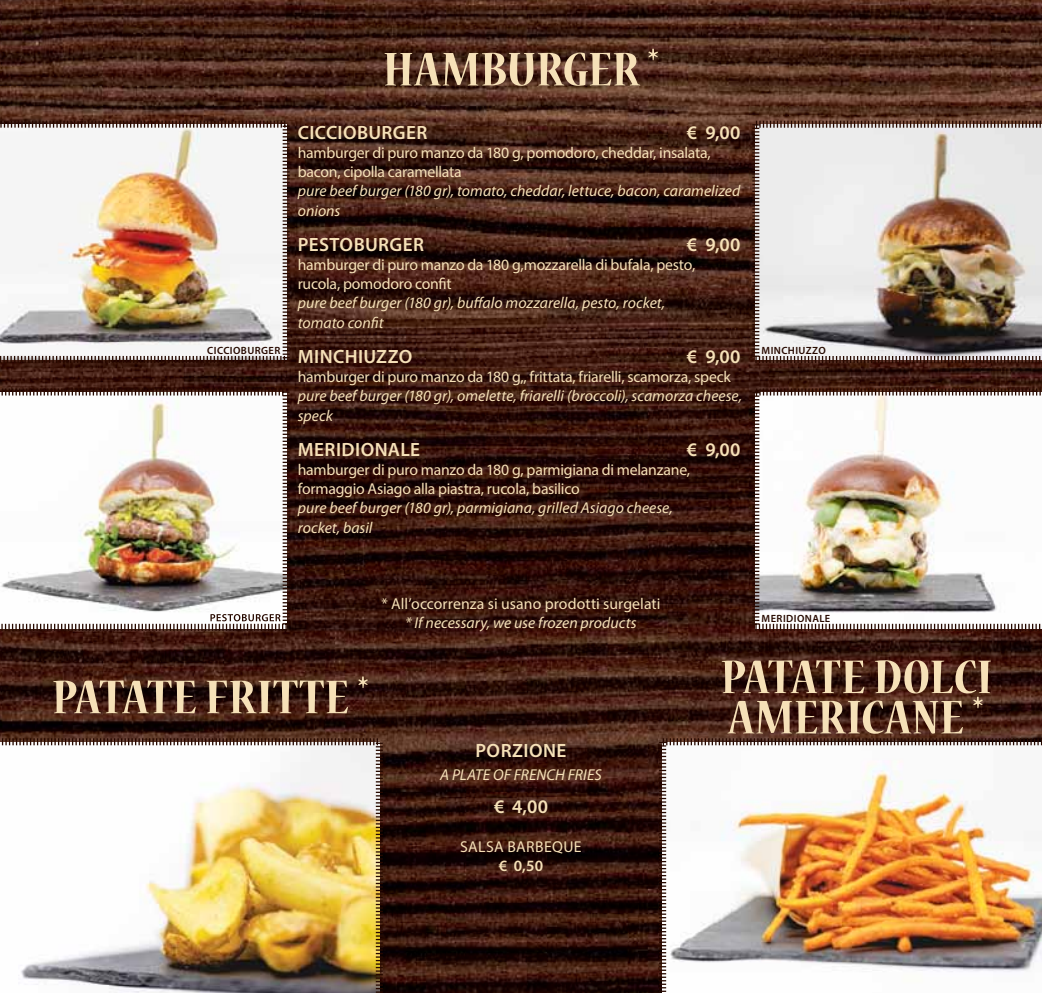
<style>
.page{position:relative;width:1042px;height:993px;background:#fff}
.page>*{position:absolute;margin:0;border:0;box-sizing:border-box;transform-origin:0 0}
.t1{font:700 condensed 52.5px/40.2px "Nueva Std";color:#f6e1b8;scale:1.1 1}
.t2{font:600 19.25px "Myriad Pro";letter-spacing:.02em;color:#f6e1b8}
.t3{font:italic 15.75px/19.2px "Myriad Pro";letter-spacing:.005em;color:#f6e1b8}
.t4{font:15.75px/19.2px "Myriad Pro";letter-spacing:-.015em;color:#f6e1b8}
.t5{font:15.75px "Myriad Pro";letter-spacing:.005em;color:#f6e1b8}
.t6{font:15.75px "Myriad Pro";letter-spacing:.025em;color:#f6e1b8}
.t7{font:600 15.75px "Myriad Pro";color:#f6e1b8}
.t8{font:600 10.5px "Myriad Pro";letter-spacing:.045em;color:#270900}
</style>
<div class="page">
<img style="left:0;top:0;width:1042px;height:992px">
<img style="left:0;top:119px;width:291px;height:245px">
<img style="left:751px;top:119px;width:291px;height:245px">
<img style="left:751px;top:387px;width:291px;height:245px">
<img style="left:0;top:387px;width:291px;height:245px">
<svg style="left:210px;top:614px;width:70px;height:7px"></svg>
<img style="left:0;top:736px;width:384px;height:256px">
<img style="left:658px;top:736px;width:384px;height:256px">
<h1 class="t1" style="left:383px;top:52px;width:253px">HAMBURGER *</h1>
<p class="t2" style="left:298px;top:120px;width:131px">CICCIOBURGER</p>
<p class="t2" style="left:687px;top:120px;width:55px">€ 9,00</p>
<p class="t4" style="left:298px;top:143px;width:415px">hamburger di puro manzo da 180 g, pomodoro, cheddar, insalata, bacon, cipolla caramellata</p>
<p class="t3" style="left:298px;top:181px;width:444px">pure beef burger (180 gr), tomato, cheddar, lettuce, bacon, caramelized onions</p>
<p class="t2" style="left:298px;top:232px;width:128px">PESTOBURGER</p>
<p class="t2" style="left:687px;top:232px;width:55px">€ 9,00</p>
<p class="t4" style="left:298px;top:255px;width:399px">hamburger di puro manzo da 180 g,mozzarella di bufala, pesto, rucola, pomodoro confit</p>
<p class="t3" style="left:298px;top:293px;width:369px">pure beef burger (180 gr), buffalo mozzarella, pesto, rocket, tomato confit</p>
<p class="t2" style="left:298px;top:344px;width:116px">MINCHIUZZO</p>
<p class="t2" style="left:687px;top:344px;width:55px">€ 9,00</p>
<p class="t4" style="left:298px;top:367px;width:435px">hamburger di puro manzo da 180 g,, frittata, friarelli, scamorza, speck</p>
<p class="t3" style="left:298px;top:386px;width:446px">pure beef burger (180 gr), omelette, friarelli (broccoli), scamorza cheese, speck</p>
<p class="t2" style="left:298px;top:436px;width:124px">MERIDIONALE</p>
<p class="t2" style="left:687px;top:436px;width:55px">€ 9,00</p>
<p class="t4" style="left:298px;top:459px;width:394px">hamburger di puro manzo da 180 g, parmigiana di melanzane, formaggio Asiago alla piastra, rucola, basilico</p>
<p class="t3" style="left:298px;top:498px;width:376px">pure beef burger (180 gr), parmigiana, grilled Asiago cheese, rocket, basil</p>
<p class="t8" style="left:207px;top:343px;width:75px">CICCIOBURGER</p>
<p class="t8" style="left:761px;top:343px;width:66px">MINCHIUZZO</p>
<p class="t5" style="left:381px;top:593px;width:281px">* All’occorrenza si usano prodotti surgelati</p>
<p class="t3" style="left:405px;top:612px;width:233px">* If necessary, we use frozen products</p>
<h1 class="t1" style="left:52px;top:679px;width:290px">PATATE FRITTE *</h1>
<p class="t2" style="left:475px;top:738px;width:13px">PORZIONE</p>
<p class="t3" style="left:440px;top:764px;width:163px">A PLATE OF FRENCH FRIES</p>
<p class="t2" style="left:494px;top:794px;width:55px">€ 4,00</p>
<p class="t6" style="left:460px;top:836px;width:123px">Salsa barbeque</p>
<p class="t7" style="left:499px;top:855px;width:46px">€ 0,50</p>
<p class="t8" style="left:761px;top:611px;width:70px">MERIDIONALE</p>
<h1 class="t1" style="left:720px;top:659px;width:249px">PATATE DOLCI<br>AMERICANE *</h1>
</div>
